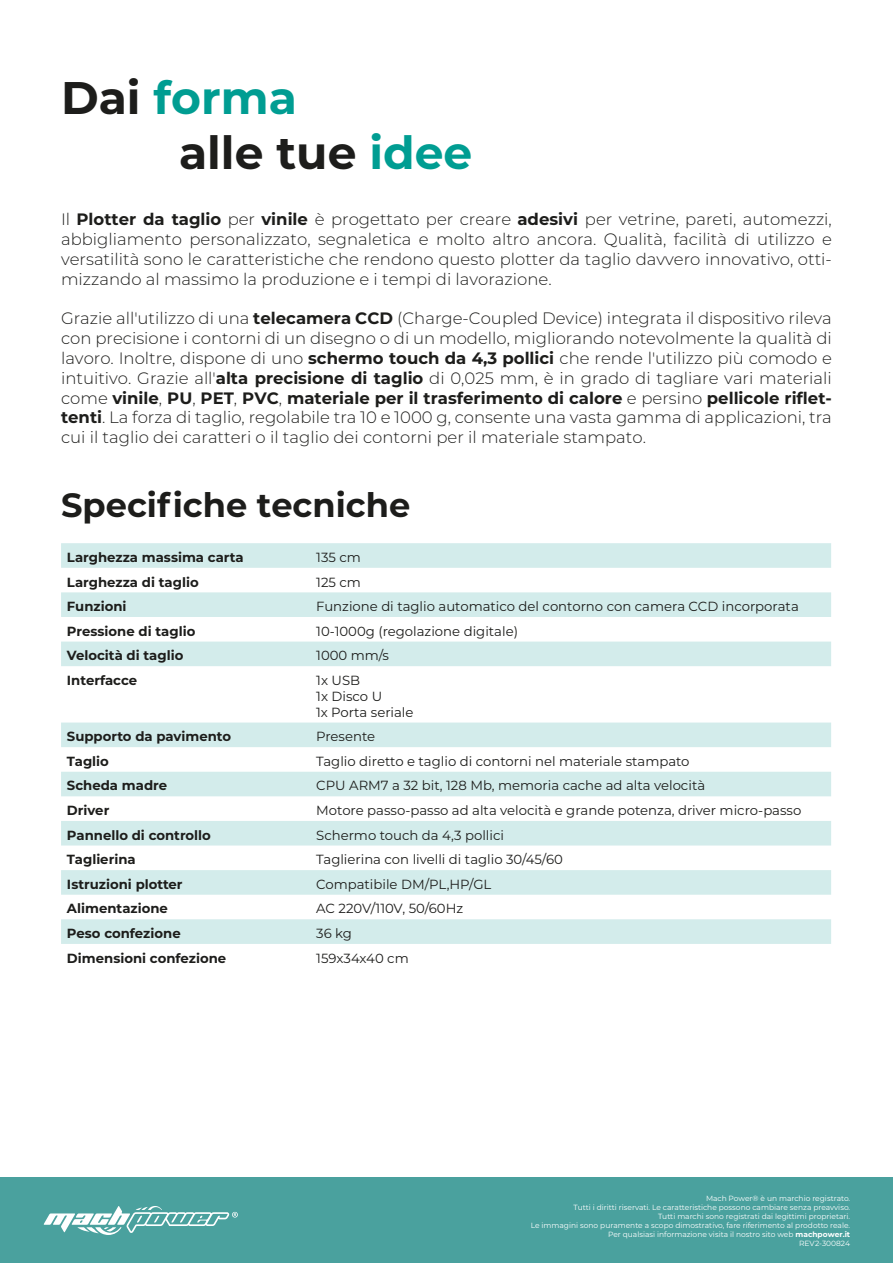
<style>
.page{position:relative;width:893px;height:1263px;background:#fff}
.page>*{position:absolute;margin:0;border:0;box-sizing:border-box;transform-origin:0 0}
.t1{font:700 45.6px/54.8px "Montserrat";color:#1d1d1b}
.t2{font:700 33.6px "Montserrat";color:#1d1d1b}
.t3{font:300 16.5px/19.8px "Montserrat";color:#1d1d1b;text-align:justify}
.t4{font:13.2px/15.9px "Montserrat";color:#1d1d1b}
.t5{font:700 13.2px "Montserrat";color:#1d1d1b}
.t6{font:7.5px/9px "Montserrat";color:#fff;text-align:right}
.s1{color:#009d92}
.s2{font-weight:700}
</style>
<div class="page">
<svg style="left:61px;top:543px;width:770px;height:401px"></svg>
<div style="left:0;top:1178px;width:893px;height:85px;background:#4aa19e"></div>
<svg style="left:44px;top:1206px;width:194px;height:29px"></svg>
<h1 class="t1" style="left:179px;top:68px;width:295px;text-indent:-118px">Dai <span class="s1">forma<br></span>alle tue <span class="s1">idee</span></h1>
<p class="t3" style="left:61px;top:209px;width:772px">Il <span class="s2">Plotter da taglio</span> per <span class="s2">vinile</span> è progettato per creare <span class="s2">adesivi</span> per vetrine, pareti, automezzi, abbigliamento personalizzato, segnaletica e molto altro ancora. Qualità, facilità di utilizzo e versatilità sono le caratteristiche che rendono questo plotter da taglio davvero innovativo, otti&shy;mizzando al massimo la produzione e i tempi di lavorazione.</p>
<p class="t3" style="left:61px;top:308px;width:772px">Grazie all'utilizzo di una <span class="s2">telecamera CCD</span> (Charge-Coupled Device) integrata il dispositivo rileva con precisione i contorni di un disegno o di un modello, migliorando notevolmente la qualità di lavoro. Inoltre, dispone di uno <span class="s2">schermo touch da 4,3 pollici</span> che rende l'utilizzo più comodo e intuitivo. Grazie all'<span class="s2">alta precisione di taglio</span> di 0,025 mm, è in grado di tagliare vari materiali come <span class="s2">vinile</span>, <span class="s2">PU</span>, <span class="s2">PET</span>, <span class="s2">PVC</span>, <span class="s2">materiale per il trasferimento di calore</span> e persino <span class="s2">pellicole riflet&shy;tenti</span>. La forza di taglio, regolabile tra 10 e 1000 g, consente una vasta gamma di applicazioni, tra cui il taglio dei caratteri o il taglio dei contorni per il materiale stampato.</p>
<h2 class="t2" style="left:61px;top:481px;width:351px">Specifiche tecniche</h2>
<p class="t5" style="left:67px;top:548px;width:178px">Larghezza massima carta</p>
<p class="t4" style="left:316px;top:549px;width:46px">135 cm</p>
<p class="t5" style="left:67px;top:572px;width:133px">Larghezza di taglio</p>
<p class="t4" style="left:316px;top:573px;width:46px">125 cm</p>
<p class="t5" style="left:67px;top:597px;width:61px">Funzioni</p>
<p class="t4" style="left:316px;top:598px;width:484px">Funzione di taglio automatico del contorno con camera CCD incorporata</p>
<p class="t5" style="left:67px;top:621px;width:130px">Pressione di taglio</p>
<p class="t4" style="left:316px;top:623px;width:203px">10-1000g (regolazione digitale)</p>
<p class="t5" style="left:67px;top:646px;width:118px">Velocità di taglio</p>
<p class="t4" style="left:316px;top:647px;width:74px">1000 mm/s</p>
<p class="t5" style="left:67px;top:671px;width:72px">Interfacce</p>
<p class="t4" style="left:316px;top:672px;width:99px">1x USB<br>1x Disco U<br>1x Porta seriale</p>
<p class="t5" style="left:67px;top:727px;width:166px">Supporto da pavimento</p>
<p class="t4" style="left:316px;top:728px;width:60px">Presente</p>
<p class="t5" style="left:67px;top:752px;width:43px">Taglio</p>
<p class="t4" style="left:316px;top:753px;width:375px">Taglio diretto e taglio di contorni nel materiale stampato</p>
<p class="t5" style="left:67px;top:776px;width:102px">Scheda madre</p>
<p class="t4" style="left:316px;top:777px;width:390px">CPU ARM7 a 32 bit, 128 Mb, memoria cache ad alta velocità</p>
<p class="t5" style="left:67px;top:801px;width:44px">Driver</p>
<p class="t4" style="left:316px;top:802px;width:487px">Motore passo-passo ad alta velocità e grande potenza, driver micro-passo</p>
<p class="t5" style="left:67px;top:825px;width:145px">Pannello di controllo</p>
<p class="t4" style="left:316px;top:826px;width:189px">Schermo touch da 4,3 pollici</p>
<p class="t5" style="left:67px;top:850px;width:70px">Taglierina</p>
<p class="t4" style="left:316px;top:851px;width:248px">Taglierina con livelli di taglio 30/45/60</p>
<p class="t5" style="left:67px;top:875px;width:117px">Istruzioni plotter</p>
<p class="t4" style="left:316px;top:876px;width:177px">Compatibile DM/PL,HP/GL</p>
<p class="t5" style="left:67px;top:899px;width:102px">Alimentazione</p>
<p class="t4" style="left:316px;top:900px;width:148px">AC 220V/110V, 50/60Hz</p>
<p class="t5" style="left:67px;top:924px;width:115px">Peso confezione</p>
<p class="t4" style="left:316px;top:925px;width:37px">36 kg</p>
<p class="t5" style="left:67px;top:948px;width:161px">Dimensioni confezione</p>
<p class="t4" style="left:316px;top:949px;width:94px">159x34x40 cm</p>
<p class="t6" style="left:531px;top:1193px;width:321px">Mach Power® è un marchio registrato.<br>Tutti i diritti riservati. Le caratteristiche possono cambiare senza preavviso.<br>Tutti marchi sono registrati dai legittimi proprietari.<br>Le immagini sono puramente a scopo dimostrativo, fare riferimento al prodotto reale.<br>Per qualsiasi informazione visita il nostro sito web <span class="s2">machpower.it<br></span>REV2-300824</p>
</div>
